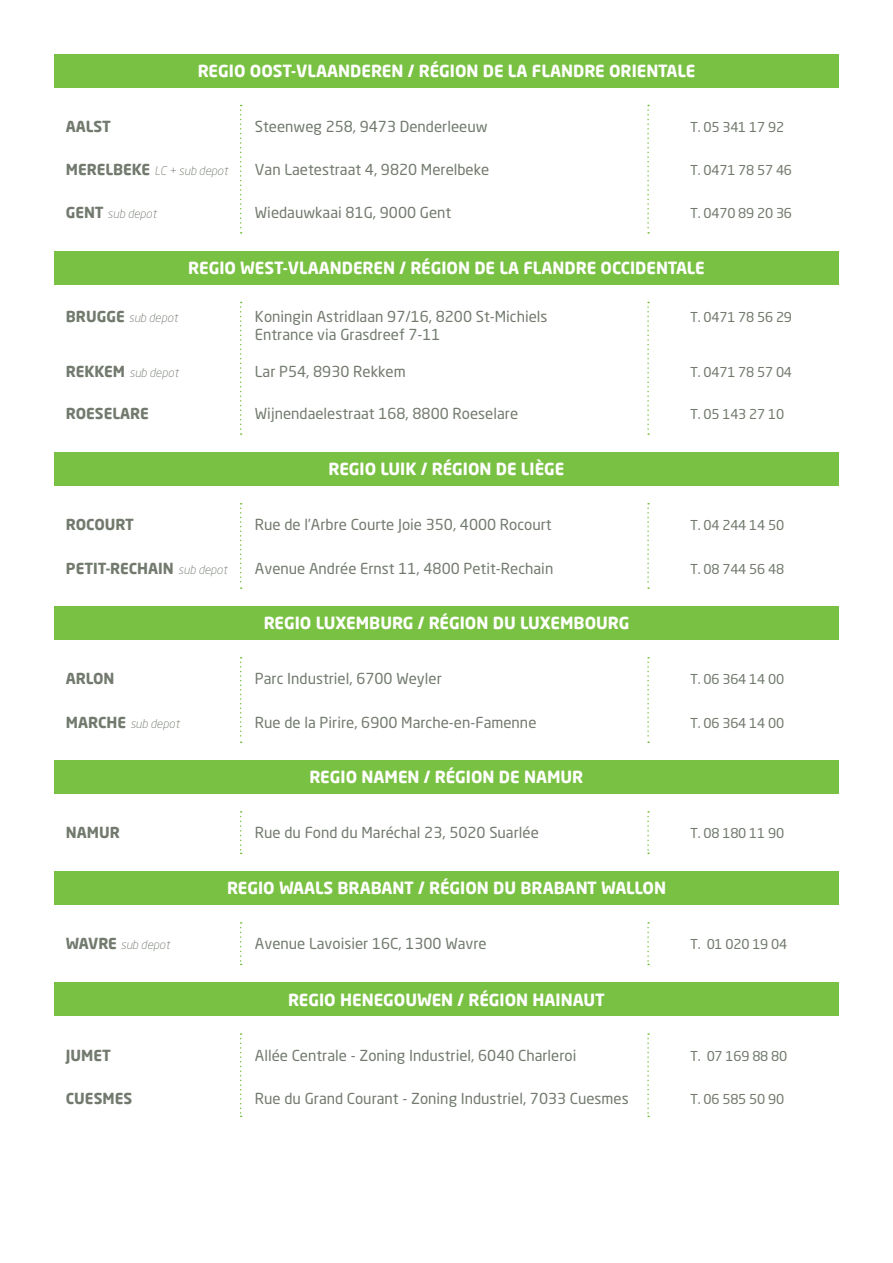
<style>
.page{position:relative;width:893px;height:1263px;background:#fff}
.page>*{position:absolute;margin:0;border:0;box-sizing:border-box;transform-origin:0 0}
.t1{font:700 16.5px "Neo Sans Pro";color:#fff}
.t2{font:15px "Neo Sans Std";color:#727a6e}
.t3{font:700 15px "Neo Sans Pro";color:#727a6e}
.t4{font:13.5px "Neo Sans Std";letter-spacing:-.02em;color:#727a6e}
.t5{font:italic 300 12px "Neo Sans Std";color:#727a6e}
.s1{font-family:"Neo Sans Pro";font-weight:700;font-style:normal;font-size:15px}
.s2{font-family:"Neo Sans Std";font-weight:300;font-style:italic;font-size:12px}
</style>
<div class="page">
<svg style="left:240px;top:105px;width:2px;height:129px"></svg>
<svg style="left:240px;top:302px;width:2px;height:133px"></svg>
<svg style="left:647px;top:105px;width:2px;height:129px"></svg>
<svg style="left:647px;top:302px;width:2px;height:133px"></svg>
<div style="left:54px;top:54px;width:785px;height:33px;background:#79c142"></div>
<div style="left:54px;top:251px;width:785px;height:33px;background:#79c142"></div>
<svg style="left:240px;top:503px;width:2px;height:86px"></svg>
<svg style="left:240px;top:811px;width:2px;height:43px"></svg>
<svg style="left:240px;top:922px;width:2px;height:43px"></svg>
<svg style="left:240px;top:1033px;width:2px;height:84px"></svg>
<svg style="left:240px;top:657px;width:2px;height:86px"></svg>
<svg style="left:647px;top:503px;width:2px;height:86px"></svg>
<svg style="left:647px;top:811px;width:2px;height:43px"></svg>
<svg style="left:647px;top:922px;width:2px;height:43px"></svg>
<svg style="left:647px;top:1033px;width:2px;height:84px"></svg>
<svg style="left:647px;top:657px;width:2px;height:86px"></svg>
<div style="left:54px;top:452px;width:785px;height:34px;background:#79c142"></div>
<div style="left:54px;top:760px;width:785px;height:34px;background:#79c142"></div>
<div style="left:54px;top:871px;width:785px;height:34px;background:#79c142"></div>
<div style="left:54px;top:982px;width:785px;height:34px;background:#79c142"></div>
<div style="left:54px;top:606px;width:785px;height:34px;background:#79c142"></div>
<p class="t1" style="left:198px;top:60px;width:499px">REGIO OOST-VLAANDEREN / RÉGION DE LA FLANDRE ORIENTALE</p>
<p class="t3" style="left:66px;top:117px;width:47px">AALST</p>
<p class="t2" style="left:255px;top:117px;width:234px">Steenweg 258, 9473 Denderleeuw</p>
<p class="t4" style="left:690px;top:119px;width:95px">T. 05 341 17 92</p>
<p class="t5" style="left:66px;top:164px;width:164px"><span class="s1">MERELBEKE</span> LC + sub depot</p>
<p class="t2" style="left:255px;top:161px;width:236px">Van Laetestraat 4, 9820 Merelbeke</p>
<p class="t4" style="left:690px;top:162px;width:103px">T. 0471 78 57 46</p>
<p class="t5" style="left:66px;top:206px;width:92px"><span class="s1">GENT</span> sub depot</p>
<p class="t2" style="left:255px;top:203px;width:198px">Wiedauwkaai 81G, 9000 Gent</p>
<p class="t4" style="left:690px;top:205px;width:103px">T. 0470 89 20 36</p>
<p class="t1" style="left:188px;top:257px;width:518px">REGIO WEST-VLAANDEREN / RÉGION DE LA FLANDRE OCCIDENTALE</p>
<p class="t5" style="left:66px;top:311px;width:114px"><span class="s1">BRUGGE</span> sub depot</p>
<p class="t2" style="left:255px;top:307px;width:294px">Koningin Astridlaan 97/16, 8200 St-Michiels</p>
<p class="t4" style="left:690px;top:309px;width:103px">T. 0471 78 56 29</p>
<p class="t2" style="left:255px;top:325px;width:187px">Entrance via Grasdreef 7-11</p>
<p class="t5" style="left:66px;top:365px;width:114px"><span class="s1">REKKEM</span> sub depot</p>
<p class="t2" style="left:255px;top:362px;width:152px">Lar P54, 8930 Rekkem</p>
<p class="t4" style="left:690px;top:363px;width:103px">T. 0471 78 57 04</p>
<p class="t3" style="left:66px;top:404px;width:84px">ROESELARE</p>
<p class="t2" style="left:255px;top:404px;width:265px">Wijnendaelestraat 168, 8800 Roeselare</p>
<p class="t4" style="left:690px;top:406px;width:95px">T. 05 143 27 10</p>
<p class="t1" style="left:328px;top:459px;width:237px">REGIO LUIK / RÉGION DE LIÈGE</p>
<p class="t3" style="left:66px;top:515px;width:70px">ROCOURT</p>
<p class="t2" style="left:255px;top:515px;width:298px">Rue de l’Arbre Courte Joie 350, 4000 Rocourt</p>
<p class="t4" style="left:690px;top:517px;width:95px">T. 04 244 14 50</p>
<p class="t3" style="left:66px;top:559px;width:163px">PETIT-RECHAIN <span class="s2">sub depot</span></p>
<p class="t2" style="left:255px;top:559px;width:300px">Avenue Andrée Ernst 11, 4800 Petit-Rechain</p>
<p class="t4" style="left:690px;top:560px;width:95px">T. 08 744 56 48</p>
<p class="t1" style="left:264px;top:613px;width:367px">REGIO LUXEMBURG / RÉGION DU LUXEMBOURG</p>
<p class="t3" style="left:66px;top:669px;width:50px">ARLON</p>
<p class="t2" style="left:255px;top:670px;width:188px">Parc Industriel, 6700 Weyler</p>
<p class="t4" style="left:690px;top:671px;width:95px">T. 06 364 14 00</p>
<p class="t5" style="left:66px;top:716px;width:115px"><span class="s1">MARCHE</span> sub depot</p>
<p class="t2" style="left:255px;top:713px;width:283px">Rue de la Pirire, 6900 Marche-en-Famenne</p>
<p class="t4" style="left:690px;top:715px;width:95px">T. 06 364 14 00</p>
<p class="t1" style="left:309px;top:767px;width:275px">REGIO NAMEN / RÉGION DE NAMUR</p>
<p class="t3" style="left:66px;top:823px;width:56px">NAMUR</p>
<p class="t2" style="left:255px;top:824px;width:285px">Rue du Fond du Maréchal 23, 5020 Suarlée</p>
<p class="t4" style="left:690px;top:825px;width:95px">T. 08 180 11 90</p>
<p class="t1" style="left:227px;top:878px;width:441px">REGIO WAALS BRABANT / RÉGION DU BRABANT WALLON</p>
<p class="t5" style="left:66px;top:938px;width:106px"><span class="s1">WAVRE</span> sub depot</p>
<p class="t2" style="left:255px;top:935px;width:233px">Avenue Lavoisier 16C, 1300 Wavre</p>
<p class="t4" style="left:690px;top:936px;width:98px">T. 01 020 19 04</p>
<p class="t1" style="left:288px;top:989px;width:318px">REGIO HENEGOUWEN / RÉGION HAINAUT</p>
<p class="t3" style="left:66px;top:1045px;width:47px">JUMET</p>
<p class="t2" style="left:255px;top:1046px;width:323px">Allée Centrale - Zoning Industriel, 6040 Charleroi</p>
<p class="t4" style="left:690px;top:1047px;width:98px">T. 07 169 88 80</p>
<p class="t3" style="left:66px;top:1089px;width:68px">CUESMES</p>
<p class="t2" style="left:255px;top:1089px;width:375px">Rue du Grand Courant - Zoning Industriel, 7033 Cuesmes</p>
<p class="t4" style="left:690px;top:1091px;width:95px">T. 06 585 50 90</p>
</div>
